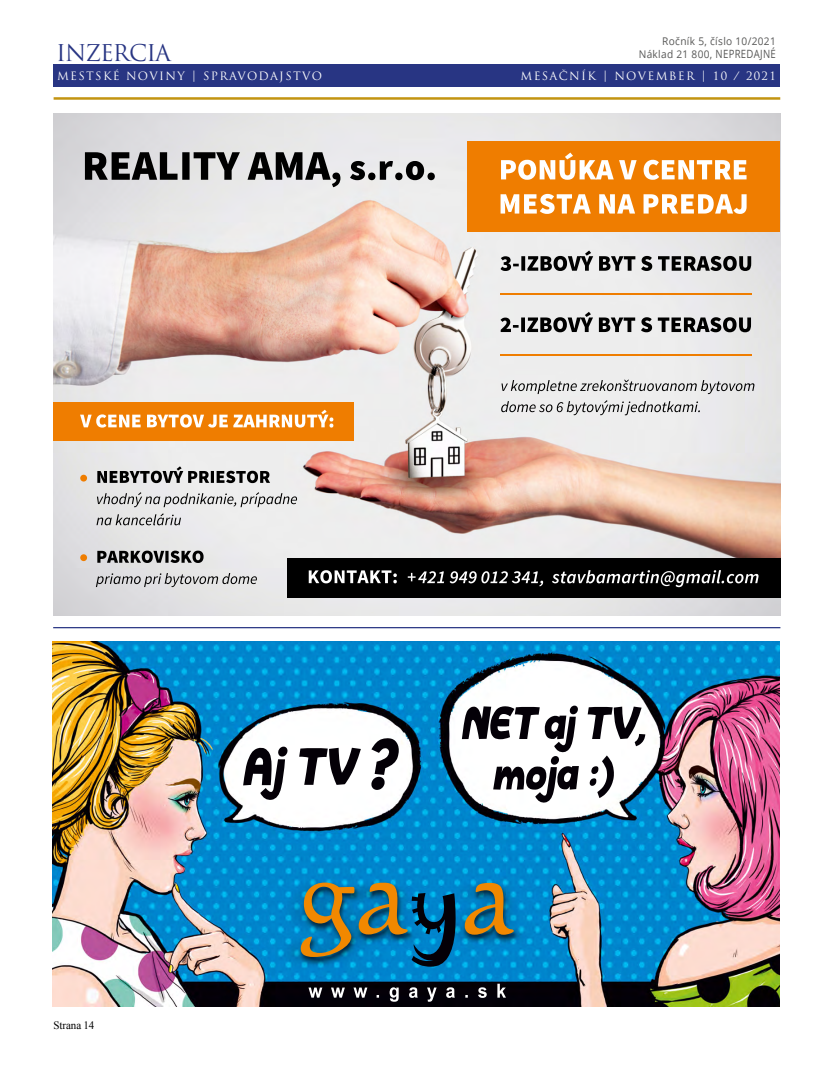
<style>
.page{position:relative;width:833px;height:1081px;background:#fff}
.page>*{position:absolute;margin:0;border:0;box-sizing:border-box;transform-origin:0 0}
.t1{font:22.5px "Trajan Pro";letter-spacing:-.045em;color:#283583}
.t2{font:11.25px "Trajan Pro";letter-spacing:.12em;color:#fff}
.t3{font:11.25px "Times New Roman";letter-spacing:-.01em;color:#000}
.t4{font:10.62px/13.5px "Open Sans";letter-spacing:.03em;color:#575756;text-align:right;scale:.96 1}
.s1{font-size:11.38px}
</style>
<div class="page">
<hr style="left:54px;top:97px;width:726px;height:3px;background:#c39411">
<div style="left:54px;top:65px;width:726px;height:22px;background:#283583"></div>
<img style="left:53px;top:113px;width:727px;height:502px">
<svg style="left:500px;top:250px;width:251px;height:21px;background:#969696"></svg>
<svg style="left:500px;top:312px;width:251px;height:20px;background:#939393"></svg>
<svg style="left:501px;top:379px;width:253px;height:36px;background:#ccc"></svg>
<div style="left:53px;top:402px;width:301px;height:39px;background:#ef7d00"></div>
<svg style="left:80px;top:410px;width:253px;height:17px"></svg>
<svg style="left:97px;top:466px;width:173px;height:17px;background:#8f8f8f"></svg>
<svg style="left:96px;top:492px;width:201px;height:33px;background:#cfcecf"></svg>
<svg style="left:97px;top:550px;width:106px;height:13px"></svg>
<svg style="left:96px;top:573px;width:161px;height:14px;background:#b7b7b8"></svg>
<div style="left:80px;top:475px;width:7px;height:6px;background:#ef7d00;border-radius:50%"></div>
<div style="left:80px;top:554px;width:7px;height:7px;background:#ef7d00;border-radius:50%"></div>
<div style="left:287px;top:558px;width:493px;height:40px;background:#000"></div>
<svg style="left:309px;top:570px;width:449px;height:17px"></svg>
<div style="left:467px;top:142px;width:313px;height:90px;background:#ef7d00"></div>
<svg style="left:501px;top:153px;width:245px;height:27px"></svg>
<svg style="left:500px;top:194px;width:246px;height:20px"></svg>
<svg style="left:85px;top:152px;width:350px;height:35px;background:#939394"></svg>
<hr style="left:500px;top:293px;width:251px;height:2px;background:#ef7d00">
<hr style="left:500px;top:354px;width:251px;height:2px;background:#ef7d00">
<hr style="left:53px;top:627px;width:727px;height:1px;background:#283583">
<img style="left:53px;top:641px;width:727px;height:365px">
<svg style="left:465px;top:883px;width:49px;height:52px;background:#5b7a6a"></svg>
<svg style="left:301px;top:882px;width:155px;height:84px;background:#2c7083"></svg>
<svg style="left:308px;top:983px;width:198px;height:18px;background:#2f2c31"></svg>
<svg style="left:462px;top:705px;width:183px;height:98px"></svg>
<svg style="left:243px;top:746px;width:44px;height:54px"></svg>
<svg style="left:299px;top:748px;width:62px;height:37px"></svg>
<svg style="left:371px;top:738px;width:28px;height:52px"></svg>
<h1 class="t1" style="left:56px;top:39px;width:116px">INZERCIA</h1>
<p class="t2" style="left:57px;top:69px;width:266px">MESTSKÉ NOVINY | SPRAVODAJSTVO</p>
<p class="t4" style="left:638px;top:34px;width:144px">Ročník 5, číslo 10/2021<br>Náklad 21 800, <span class="s1">NEPREDAJNÉ</span></p>
<p class="t2" style="left:520px;top:69px;width:257px">MESAČNÍK | NOVEMBER | 10 / 2021</p>
<p class="t3" style="left:54px;top:1018px;width:42px">Strana 14</p>
</div>
